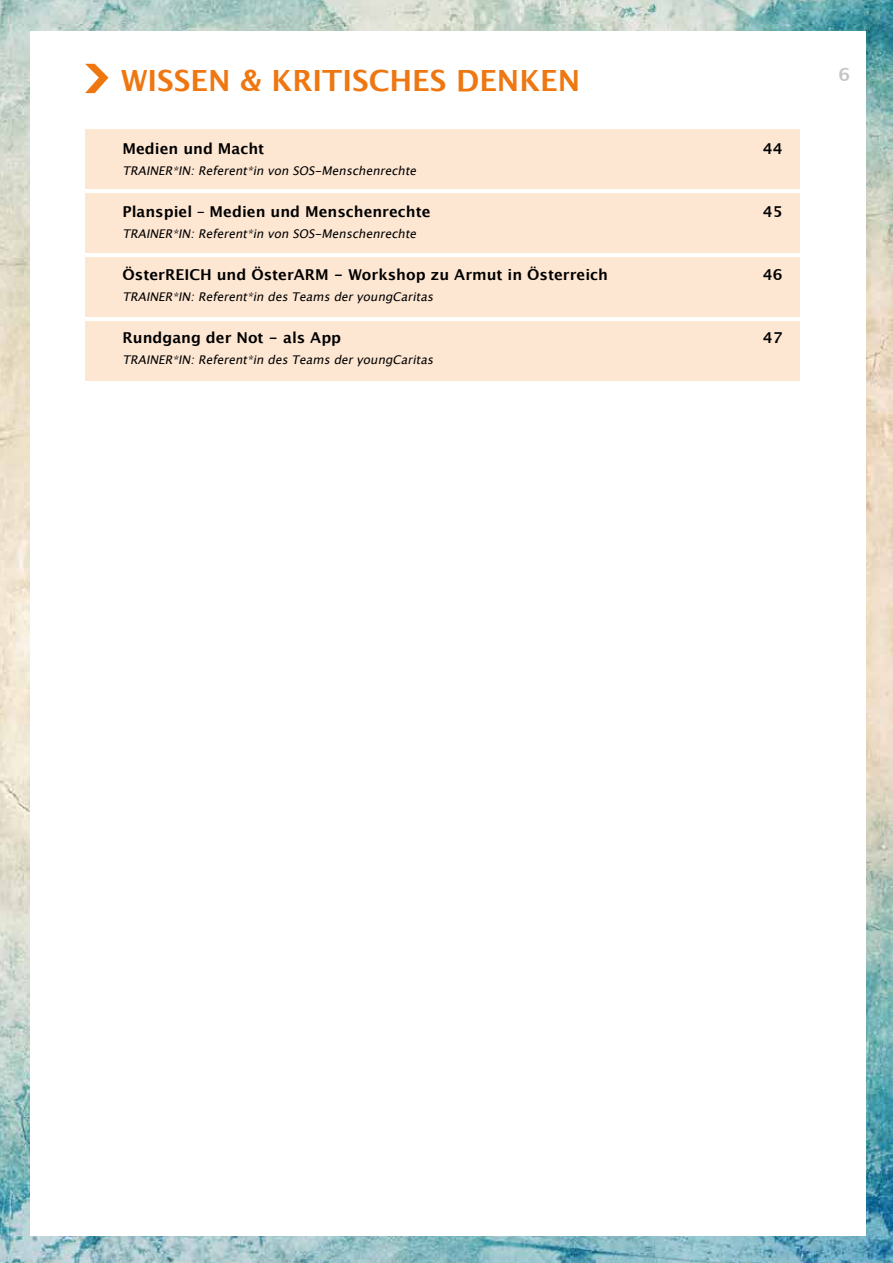
<style>
.page{position:relative;width:893px;height:1263px;background:#fff}
.page>*{position:absolute;margin:0;border:0;box-sizing:border-box;transform-origin:0 0}
.t1{font:700 29.25px "Lucida Grande";color:#e71}
.t2{font:700 18px "Lucida Grande";color:#c6c6c6}
.t3{font:700 15px "Lucida Grande";color:#000}
.t4{font:italic 12px "Lucida Grande";color:#000}
</style>
<div class="page">
<img style="left:0;top:0;width:893px;height:1263px">
<div style="left:30px;top:31px;width:835px;height:1204px;background:#fff"></div>
<div style="left:85px;top:130px;width:714px;height:59px;background:#fde6d2"></div>
<div style="left:85px;top:193px;width:714px;height:60px;background:#fde6d2"></div>
<div style="left:85px;top:321px;width:714px;height:60px;background:#fde6d2"></div>
<div style="left:85px;top:258px;width:714px;height:59px;background:#fde6d2"></div>
<svg style="left:85px;top:64px;width:24px;height:29px"></svg>
<h1 class="t1" style="left:121px;top:57px;width:461px">WISSEN &amp; KRITISCHES DENKEN</h1>
<p class="t3" style="left:123px;top:136px;width:143px">Medien und Macht</p>
<p class="t3" style="left:763px;top:136px;width:21px">44</p>
<p class="t4" style="left:123px;top:164px;width:299px">TRAINER*IN: Referent*in von SOS-Menschenrechte</p>
<p class="t3" style="left:123px;top:199px;width:310px">Planspiel – Medien und Menschenrechte</p>
<p class="t3" style="left:763px;top:199px;width:21px">45</p>
<p class="t4" style="left:123px;top:227px;width:299px">TRAINER*IN: Referent*in von SOS-Menschenrechte</p>
<p class="t3" style="left:123px;top:262px;width:487px">ÖsterREICH und ÖsterARM - Workshop zu Armut in Österreich</p>
<p class="t3" style="left:763px;top:262px;width:21px">46</p>
<p class="t4" style="left:123px;top:290px;width:316px">TRAINER*IN:Referent*indesTeamsderyoungCaritas</p>
<p class="t3" style="left:123px;top:325px;width:220px">Rundgang der Not - als App</p>
<p class="t3" style="left:763px;top:325px;width:21px">47</p>
<p class="t4" style="left:123px;top:353px;width:316px">TRAINER*IN:Referent*indesTeamsderyoungCaritas</p>
<h2 class="t2" style="left:839px;top:60px;width:13px">6</h2>
</div>
